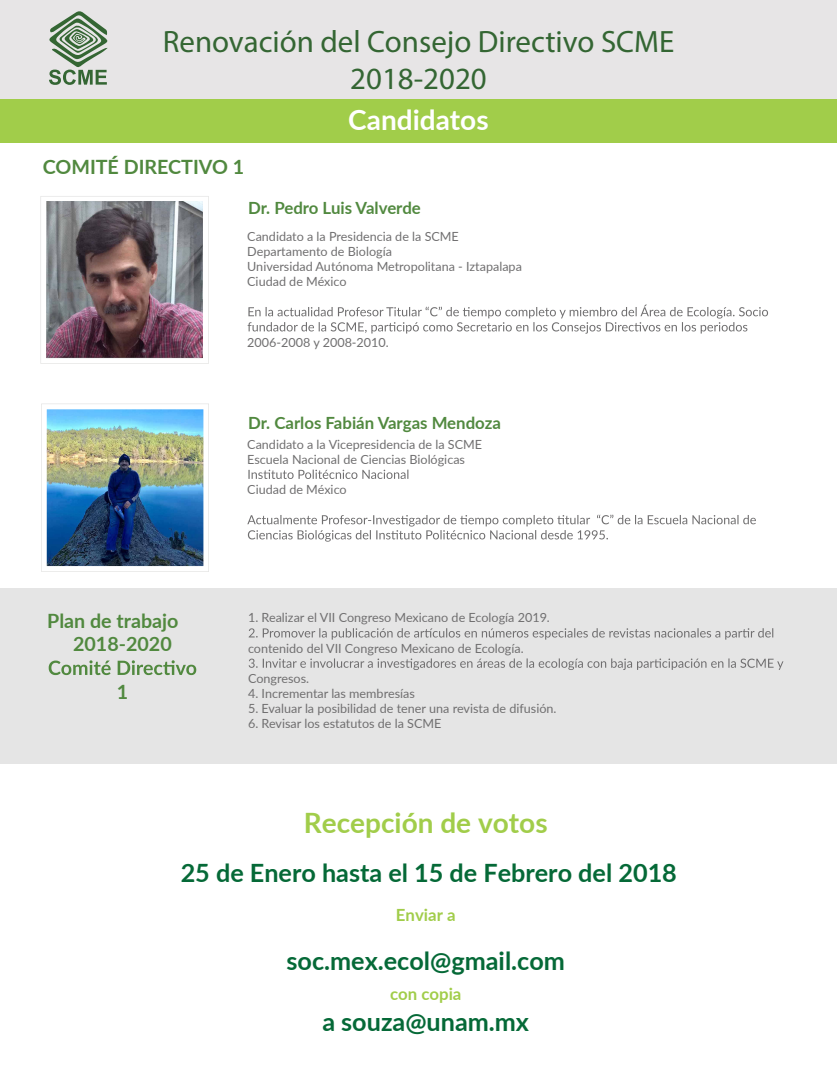
<style>
.page{position:relative;width:837px;height:1092px;background:#fff}
.page>*{position:absolute;margin:0;border:0;box-sizing:border-box;transform-origin:0 0}
.t1{font:30.94px/37.1px "Myriad Pro";color:#346633;text-align:center}
.t2{font:700 28px "Lato";color:#a1cd4a}
.t3{font:700 28px "Lato";color:#fff}
.t4{font:700 25.2px "Lato";color:#056937}
.t5{font:700 19.67px/23.6px "Lato";color:#51893f}
.t6{font:700 16.8px "Lato";color:#51893f}
.t7{font:700 16.8px "Lato";color:#a1cd4a}
.t8{font:12.6px/15.1px "Lato";color:#706f70}
</style>
<div class="page">
<div style="left:0;top:588px;width:837px;height:175px;background:#e5e5e5"></div>
<svg style="left:248px;top:304px;width:520px;height:30px"></svg>
<div style="left:0;top:0;width:837px;height:99px;background:#e7e5e6"></div>
<svg style="left:49px;top:11px;width:59px;height:74px"></svg>
<div style="left:0;top:99px;width:837px;height:43px;background:#a1cd4a"></div>
<svg style="left:49px;top:660px;width:147px;height:15px"></svg>
<svg style="left:41px;top:196px;width:167px;height:168px"></svg>
<svg style="left:248px;top:469px;width:160px;height:10px"></svg>
<svg style="left:247px;top:514px;width:509px;height:27px"></svg>
<svg style="left:249px;top:628px;width:524px;height:11px"></svg>
<svg style="left:249px;top:658px;width:534px;height:12px"></svg>
<svg style="left:41px;top:404px;width:168px;height:167px"></svg>
<img style="left:46px;top:201px;width:157px;height:157px">
<img style="left:47px;top:409px;width:156px;height:157px">
<h1 class="t1" style="left:163px;top:23px;width:513px">Renovación del Consejo Directivo SCME<br>2018-2020</h1>
<h3 class="t5" style="left:43px;top:154px;width:203px">COMITÉ DIRECTIVO 1</h3>
<h2 class="t3" style="left:348px;top:99px;width:142px">Candidatos</h2>
<h3 class="t6" style="left:248px;top:195px;width:174px">Dr. Pedro Luis Valverde</h3>
<p class="t8" style="left:247px;top:228px;width:276px">Candidato a la Presidencia de la SCME<br>Departamento de Biología<br>Universidad Autónoma Metropolitana - Iztapalapa<br>Ciudad de México</p>
<p class="t8" style="left:247px;top:334px;width:143px">2006-2008 y 2008-2010.</p>
<h3 class="t6" style="left:248px;top:411px;width:254px">Dr. Carlos Fabián Vargas Mendoza</h3>
<h3 class="t5" style="left:73px;top:608px;width:107px;text-indent:-26px">Plan de trabajo<br>2018-2020</h3>
<h3 class="t5" style="left:117px;top:678px;width:13px">1</h3>
<p class="t8" style="left:247px;top:436px;width:236px">Candidato a la Vicepresidencia de la SCME<br>Escuela Nacional de Ciencias Biológicas</p>
<p class="t8" style="left:247px;top:481px;width:101px">Ciudad de México</p>
<p class="t8" style="left:248px;top:609px;width:303px">1. Realizar el VII Congreso Mexicano de Ecología 2019.</p>
<p class="t8" style="left:248px;top:640px;width:277px">contenido del VII Congreso Mexicano de Ecología.</p>
<p class="t8" style="left:248px;top:670px;width:63px">Congresos.</p>
<p class="t8" style="left:248px;top:685px;width:168px">4. Incrementar las membresías</p>
<p class="t8" style="left:248px;top:700px;width:310px">5. Evaluar la posibilidad de tener una revista de difusión.</p>
<p class="t8" style="left:248px;top:715px;width:195px">6. Revisar los estatutos de la SCME</p>
<h2 class="t2" style="left:304px;top:801px;width:245px">Recepción de votos</h2>
<h3 class="t4" style="left:181px;top:854px;width:498px">25 de Enero hasta el 15 de Febrero del 2018</h3>
<h3 class="t7" style="left:396px;top:902px;width:61px">Enviar a</h3>
<h3 class="t4" style="left:286px;top:942px;width:280px">soc.mex.ecol@gmail.com</h3>
<h3 class="t7" style="left:390px;top:981px;width:73px">con copia</h3>
<h3 class="t4" style="left:322px;top:1002px;width:208px">a souza@unam.mx</h3>
</div>
